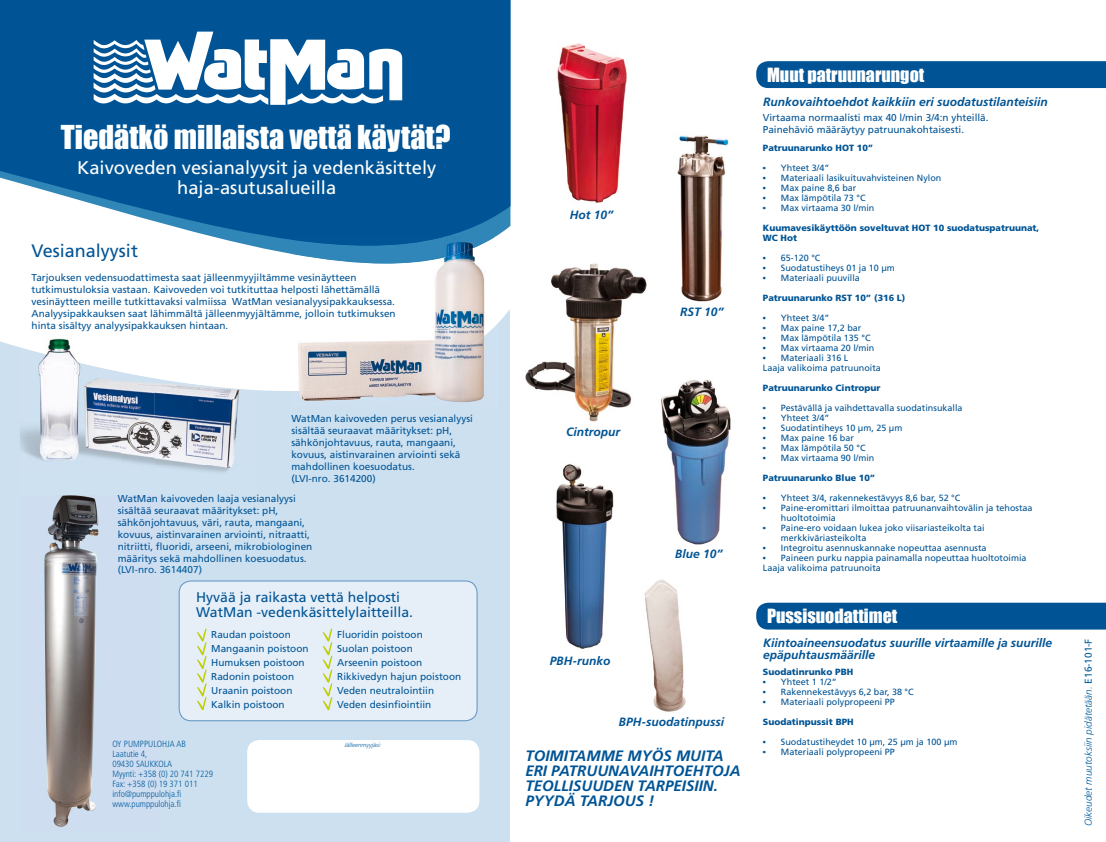
<style>
.page{position:relative;width:1106px;height:842px;background:#fff}
.page>*{position:absolute;margin:0;border:0;box-sizing:border-box;transform-origin:0 0}
.t1{font:30.2px "Impact";color:#fff}
.t2{font:18.3px/19.6px "Frutiger LT Std";color:#fff;text-align:center}
.t3{font:18px "Impact";color:#fff}
.t4{font:18px "Frutiger LT Std";color:#005495}
.t5{font:italic 700 15.1px/15.1px "Frutiger LT Std";color:#005495}
.t6{font:14px/15px "Frutiger LT Std";color:#005495}
.t7{font:italic 700 12px/12px "Frutiger LT Std";color:#005495}
.t8{font:10px/12px "Frutiger LT Std";color:#005495}
.t9{font:italic 300 10px "Frutiger LT Std";color:#005c9c}
.t10{font:10px "Frutiger LT Std";color:#005c9c}
.t11{font:9px/10px "Frutiger LT Std";color:#005495}
.t12{font:900 9px/10px "Frutiger LT Std";color:#005495}
.t13{font:300 condensed 9px/10px "Frutiger LT Std";color:#005c9c}
.t14{font:italic 300 6px "Frutiger LT Std";color:#005c9c}
.s1{font-family:"Times"}
.s2{font-weight:400;font-style:normal}
</style>
<div class="page">
<svg style="left:0;top:309px;width:510px;height:533px;background:#d0e2f1"></svg>
<svg style="left:0;top:0;width:510px;height:254px;background:#1c67a1"></svg>
<svg style="left:94px;top:32px;width:308px;height:74px"></svg>
<img style="left:291px;top:309px;width:103px;height:20px">
<img style="left:394px;top:237px;width:104px;height:92px">
<img style="left:291px;top:329px;width:138px;height:51px">
<img style="left:429px;top:329px;width:34px;height:22px">
<img style="left:463px;top:323px;width:35px;height:83px">
<img style="left:394px;top:351px;width:69px;height:55px">
<img style="left:291px;top:380px;width:104px;height:26px">
<img style="left:291px;top:237px;width:204px;height:27px">
<img style="left:291px;top:237px;width:154px;height:9px">
<img style="left:21px;top:470px;width:139px;height:363px">
<div style="left:247px;top:740px;width:232px;height:73px;background:#fff;border-radius:12px"></div>
<div style="left:179px;top:580px;width:298px;height:141px;background:#e6eff8"></div>
<svg style="left:197px;top:628px;width:10px;height:83px"></svg>
<svg style="left:322px;top:628px;width:10px;height:83px"></svg>
<div style="left:756px;top:61px;width:350px;height:27px;background:#005495"></div>
<div style="left:756px;top:603px;width:350px;height:27px;background:#005495"></div>
<img style="left:557px;top:43px;width:70px;height:160px">
<img style="left:525px;top:365px;width:12px;height:25px">
<img style="left:537px;top:263px;width:110px;height:159px">
<img style="left:677px;top:135px;width:52px;height:167px">
<img style="left:660px;top:379px;width:71px;height:166px">
<img style="left:636px;top:366px;width:11px;height:56px">
<img style="left:556px;top:464px;width:58px;height:185px">
<img style="left:644px;top:579px;width:42px;height:133px">
<img style="left:20px;top:335px;width:235px;height:27px">
<img style="left:121px;top:362px;width:134px;height:16px">
<img style="left:20px;top:347px;width:101px;height:148px">
<img style="left:121px;top:372px;width:34px;height:98px">
<img style="left:154px;top:378px;width:101px;height:117px">
<h1 class="t1" style="left:61px;top:113px;width:391px">Tiedätkö millaista vettä käytät?</h1>
<h2 class="t2" style="left:77px;top:158px;width:360px">Kaivoveden vesianalyysit ja vedenkäsittely haja-asutusalueilla</h2>
<h3 class="t4" style="left:32px;top:240px;width:108px">Vesianalyysit</h3>
<p class="t8" style="left:32px;top:272px;width:366px">Tarjouksen vedensuodattimesta saat jälleenmyyjiltämme vesinäytteen tutkimustuloksia vastaan. Kaivoveden voi tutkituttaa helposti lähettämällä vesinäytteen meille tutkittavaksi valmiissa WatMan vesianalyysipakkauksessa.<br>Analyysipakkauksen saat lähimmältä jälleenmyyjältämme, jolloin tutkimuksen hinta sisältyy analyysipakkauksen hintaan.</p>
<p class="t8" style="left:291px;top:413px;width:183px">WatMan kaivoveden perus vesianalyysi sisältää seuraavat määritykset: pH, sähkönjohtavuus, rauta, mangaani, kovuus, aistinvarainen arviointi sekä mahdollinen koesuodatus.<br>(LVI-nro. 3614200)</p>
<p class="t8" style="left:118px;top:492px;width:196px">WatMan kaivoveden laaja vesianalyysi sisältää seuraavat määritykset: pH, sähkönjohtavuus, väri, rauta, mangaani, kovuus, aistinvarainen arviointi, nitraatti, nitriitti, fluoridi, arseeni, mikrobiologinen määritys sekä mahdollinen koesuodatus.</p>
<p class="t10" style="left:118px;top:563px;width:86px">(LVI-nro. 3614407)</p>
<h3 class="t6" style="left:196px;top:590px;width:218px">Hyvää ja raikasta vettä helposti<br>WatMan -vedenkäsittelylaitteilla.</h3>
<p class="t8" style="left:211px;top:627px;width:99px;line-height:14px">Raudan poistoon<br>Mangaanin poistoon<br>Humuksen poistoon<br>Radonin poistoon<br>Uraanin poistoon<br>Kalkin poistoon</p>
<p class="t8" style="left:337px;top:627px;width:125px;line-height:14px">Fluoridin poistoon<br>Suolan poistoon<br>Arseenin poistoon<br>Rikkivedyn hajun poistoon<br>Veden neutralointiin<br>Veden desinfiointiin</p>
<p class="t13" style="left:112px;top:739px;width:102px">OY PUMPPULOHJA AB<br>Laatutie 4,<br>09430 SAUKKOLA<br>Myynti: +358 (0) 20 741 7229<br>Fax: +358 (0) 19 371 011 info@pumppulohja.fi www.pumppulohja.fi</p>
<p class="t14" style="left:344px;top:741px;width:38px">Jälleenmyyjäsi:</p>
<p class="t7" style="left:570px;top:209px;width:45px">Hot 10”</p>
<p class="t7" style="left:566px;top:426px;width:56px">Cintropur</p>
<p class="t7" style="left:550px;top:655px;width:62px">PBH-runko</p>
<p class="t7" style="left:680px;top:306px;width:45px">RST 10”</p>
<p class="t7" style="left:675px;top:548px;width:49px">Blue 10”</p>
<p class="t7" style="left:619px;top:715px;width:107px">BPH-suodatinpussi</p>
<h3 class="t5" style="left:525px;top:748px;width:217px">TOIMITAMME MYÖS MUITA<br>ERI PATRUUNAVAIHTOEHTOJA<br>TEOLLISUUDEN TARPEISIIN.<br>PYYDÄ TARJOUS !</h3>
<h3 class="t3" style="left:767px;top:60px;width:159px">Muut patruunarungot</h3>
<p class="t7" style="left:763px;top:95px;width:286px">Runkovaihtoehdot kaikkiin eri suodatustilanteisiin</p>
<p class="t8" style="left:763px;top:112px;width:227px">Virtaama normaalisti max 40 l/min 3/4:n yhteillä.<br>Painehäviö määräytyy patruunakohtaisesti.</p>
<p class="t12" style="left:763px;top:143px;width:112px">Patruunarunko HOT 10”</p>
<p class="t11" style="left:763px;top:163px;width:68px"><span class="s1">•</span> Yhteet 3/4”</p>
<p class="t11" style="left:763px;top:173px;width:180px"><span class="s1">•</span> Materiaali lasikuituvahvisteinen Nylon</p>
<p class="t11" style="left:763px;top:183px;width:95px"><span class="s1">•</span> Max paine 8,6 bar</p>
<p class="t11" style="left:763px;top:193px;width:104px"><span class="s1">•</span> Max lämpötila 73 °C</p>
<p class="t11" style="left:763px;top:203px;width:113px"><span class="s1">•</span> Max virtaama 30 l/min</p>
<p class="t12" style="left:763px;top:223px;width:278px">Kuumavesikäyttöön soveltuvat HOT 10 suodatuspatruunat,<br>WC Hot</p>
<p class="t11" style="left:763px;top:253px;width:59px"><span class="s1">•</span> 65-120 °C</p>
<p class="t11" style="left:763px;top:263px;width:134px"><span class="s1">•</span> Suodatustiheys 01 ja 10 µm</p>
<p class="t11" style="left:763px;top:273px;width:99px"><span class="s1">•</span> Materiaali puuvilla</p>
<p class="t12" style="left:763px;top:293px;width:144px">Patruunarunko RST 10” (316 L)</p>
<p class="t11" style="left:763px;top:313px;width:68px"><span class="s1">•</span> Yhteet 3/4”</p>
<p class="t11" style="left:763px;top:323px;width:100px"><span class="s1">•</span> Max paine 17,2 bar</p>
<p class="t11" style="left:763px;top:333px;width:109px"><span class="s1">•</span> Max lämpötila 135 °C</p>
<p class="t11" style="left:763px;top:343px;width:113px"><span class="s1">•</span> Max virtaama 20 l/min</p>
<p class="t11" style="left:763px;top:353px;width:120px"><span class="s1">•</span> Materiaali 316 L<br>Laaja valikoima patruunoita</p>
<p class="t12" style="left:763px;top:383px;width:119px">Patruunarunko Cintropur</p>
<p class="t11" style="left:763px;top:403px;width:201px"><span class="s1">•</span> Pestävällä ja vaihdettavalla suodatinsukalla</p>
<p class="t11" style="left:763px;top:413px;width:68px"><span class="s1">•</span> Yhteet 3/4”</p>
<p class="t11" style="left:763px;top:423px;width:141px"><span class="s1">•</span> Suodatintiheys 10 µm, 25 µm</p>
<p class="t11" style="left:763px;top:433px;width:93px"><span class="s1">•</span> Max paine 16 bar</p>
<p class="t11" style="left:763px;top:443px;width:104px"><span class="s1">•</span> Max lämpötila 50 °C</p>
<p class="t11" style="left:763px;top:453px;width:113px"><span class="s1">•</span> Max virtaama 90 l/min</p>
<p class="t12" style="left:763px;top:473px;width:114px">Patruunarunko Blue 10”</p>
<p class="t11" style="left:763px;top:493px;width:199px"><span class="s1">•</span> Yhteet 3/4, rakennekestävyys 8,6 bar, 52 °C</p>
<p class="t11" style="left:781px;top:503px;width:253px;text-indent:-18px"><span class="s1">•</span> Paine-eromittari ilmoittaa patruunanvaihtovälin ja tehostaa huoltotoimia</p>
<p class="t11" style="left:781px;top:523px;width:205px;text-indent:-18px"><span class="s1">•</span> Paine-ero voidaan lukea joko viisariasteikolta tai merkkiväriasteikolta</p>
<p class="t11" style="left:763px;top:543px;width:225px"><span class="s1">•</span> Integroitu asennuskannake nopeuttaa asennusta</p>
<p class="t11" style="left:763px;top:553px;width:265px"><span class="s1">•</span> Paineen purku nappia painamalla nopeuttaa huoltotoimia<br>Laaja valikoima patruunoita</p>
<h3 class="t3" style="left:767px;top:602px;width:132px">Pussisuodattimet</h3>
<p class="t7" style="left:763px;top:637px;width:291px">Kiintoaineensuodatus suurille virtaamille ja suurille epäpuhtausmäärille</p>
<p class="t12" style="left:763px;top:667px;width:92px">Suodatinrunko PBH</p>
<p class="t11" style="left:763px;top:677px;width:76px"><span class="s1">•</span> Yhteet 1 1/2”</p>
<p class="t11" style="left:763px;top:687px;width:152px"><span class="s1">•</span> Rakennekestävyys 6,2 bar, 38 °C</p>
<p class="t11" style="left:763px;top:697px;width:134px"><span class="s1">•</span> Materiaali polypropeeni PP</p>
<p class="t12" style="left:763px;top:717px;width:92px">Suodatinpussit BPH</p>
<p class="t11" style="left:763px;top:737px;width:196px"><span class="s1">•</span> Suodatustiheydet 10 µm, 25 µm ja 100 µm</p>
<p class="t11" style="left:763px;top:747px;width:134px"><span class="s1">•</span> Materiaali polypropeeni PP</p>
<p class="t9" style="left:1082px;top:826px;width:189px;rotate:-90deg">Oikeudet muutoksiin pidätetään. <span class="s2">E16-101-F</span></p>
</div>
